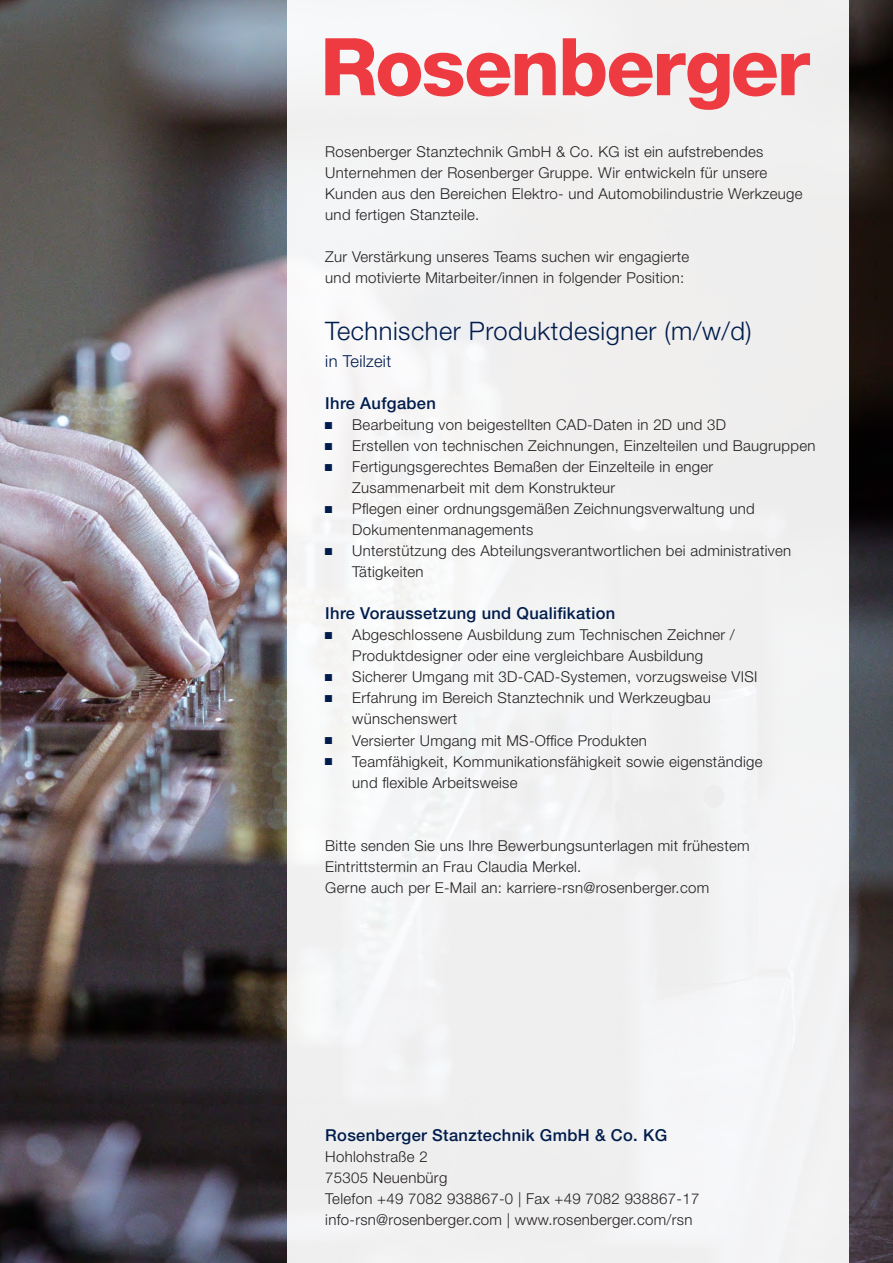
<style>
.page{position:relative;width:893px;height:1263px;background:#fff}
.page>*{position:absolute;margin:0;border:0;box-sizing:border-box;transform-origin:0 0}
.t1{font:300 25.5px "Helvetica Neue LT Pro";letter-spacing:.02em;color:#001c4c}
.t2{font:500 16.5px "Helvetica Neue LT Pro";letter-spacing:.02em;color:#001c4c}
.t3{font:300 16.5px "Helvetica Neue LT Pro";letter-spacing:.02em;color:#001c4c}
.t4{font:300 15px/21px "Helvetica Neue LT Pro";letter-spacing:.02em;color:#231f20}
.s1{font-family:"Arial Narrow";font-weight:400;color:#001c4c}
</style>
<div class="page">
<img style="left:0;top:0;width:893px;height:1263px">
<div style="left:287px;top:0;width:561px;height:1263px;background:#f1f1f2"></div>
<svg style="left:563px;top:38px;width:247px;height:72px"></svg>
<svg style="left:325px;top:38px;width:231px;height:58px"></svg>
<p class="t4" style="left:325px;top:141px;width:479px">Rosenberger Stanztechnik GmbH &amp; Co. KG ist ein aufstrebendes Unternehmen der Rosenberger Gruppe. Wir entwickeln für unsere Kunden aus den Bereichen Elektro- und Automobilindustrie Werkzeuge und fertigen Stanzteile.</p>
<p class="t4" style="left:325px;top:246px;width:366px">Zur Verstärkung unseres Teams suchen wir engagierte und motivierte Mitarbeiter/innen in folgender Position:</p>
<h1 class="t1" style="left:325px;top:316px;width:428px">Technischer Produktdesigner (m/w/d)</h1>
<p class="t3" style="left:325px;top:351px;width:67px">in Teilzeit</p>
<p class="t2" style="left:325px;top:394px;width:112px">Ihre Aufgaben</p>
<p class="t4" style="left:325px;top:414px;width:402px"><span class="s1">■</span> Bearbeitung von beigestellten CAD-Daten in 2D und 3D</p>
<p class="t4" style="left:325px;top:435px;width:492px"><span class="s1">■</span> Erstellen von technischen Zeichnungen, Einzelteilen und Baugruppen</p>
<p class="t4" style="left:352px;top:456px;width:362px;text-indent:-27px"><span class="s1">■</span> Fertigungsgerechtes Bemaßen der Einzelteile in enger<br>Zusammenarbeit mit dem Konstrukteur</p>
<p class="t4" style="left:352px;top:498px;width:404px;text-indent:-27px"><span class="s1">■</span> Pflegen einer ordnungsgemäßen Zeichnungsverwaltung und<br>Dokumentenmanagements</p>
<p class="t4" style="left:352px;top:540px;width:440px;text-indent:-27px"><span class="s1">■</span> Unterstützung des Abteilungsverantwortlichen bei administrativen<br>Tätigkeiten</p>
<p class="t2" style="left:325px;top:604px;width:292px">Ihre Voraussetzung und Qualifikation</p>
<p class="t4" style="left:325px;top:624px;width:411px;text-align:center"><span class="s1">■</span> Abgeschlossene Ausbildung zum Technischen Zeichner /<br>Produktdesigner oder eine vergleichbare Ausbildung</p>
<p class="t4" style="left:325px;top:666px;width:434px"><span class="s1">■</span> Sicherer Umgang mit 3D-CAD-Systemen, vorzugsweise VISI</p>
<p class="t4" style="left:352px;top:687px;width:360px;text-indent:-27px"><span class="s1">■</span> Erfahrung im Bereich Stanztechnik und Werkzeugbau wünschenswert</p>
<p class="t4" style="left:325px;top:729px;width:323px"><span class="s1">■</span> Versierter Umgang mit MS-Office Produkten</p>
<p class="t4" style="left:352px;top:750px;width:412px;text-indent:-27px"><span class="s1">■</span> Teamfähigkeit, Kommunikationsfähigkeit sowie eigenständige und flexible Arbeitsweise</p>
<p class="t4" style="left:325px;top:834px;width:426px">Bitte senden Sie uns Ihre Bewerbungsunterlagen mit frühestem<br>Eintrittstermin an Frau Claudia Merkel.<br>Gerne auch per E-Mail an: karriere-rsn@rosenberger.com</p>
<p class="t2" style="left:325px;top:1125px;width:343px">Rosenberger Stanztechnik GmbH &amp; Co. KG</p>
<p class="t4" style="left:325px;top:1146px;width:376px">Hohlohstraße 2<br>75305 Neuenbürg<br>Telefon +49 7082 938867-0 | Fax +49 7082 938867-17 info-rsn@rosenberger.com | www.rosenberger.com/rsn</p>
</div>
